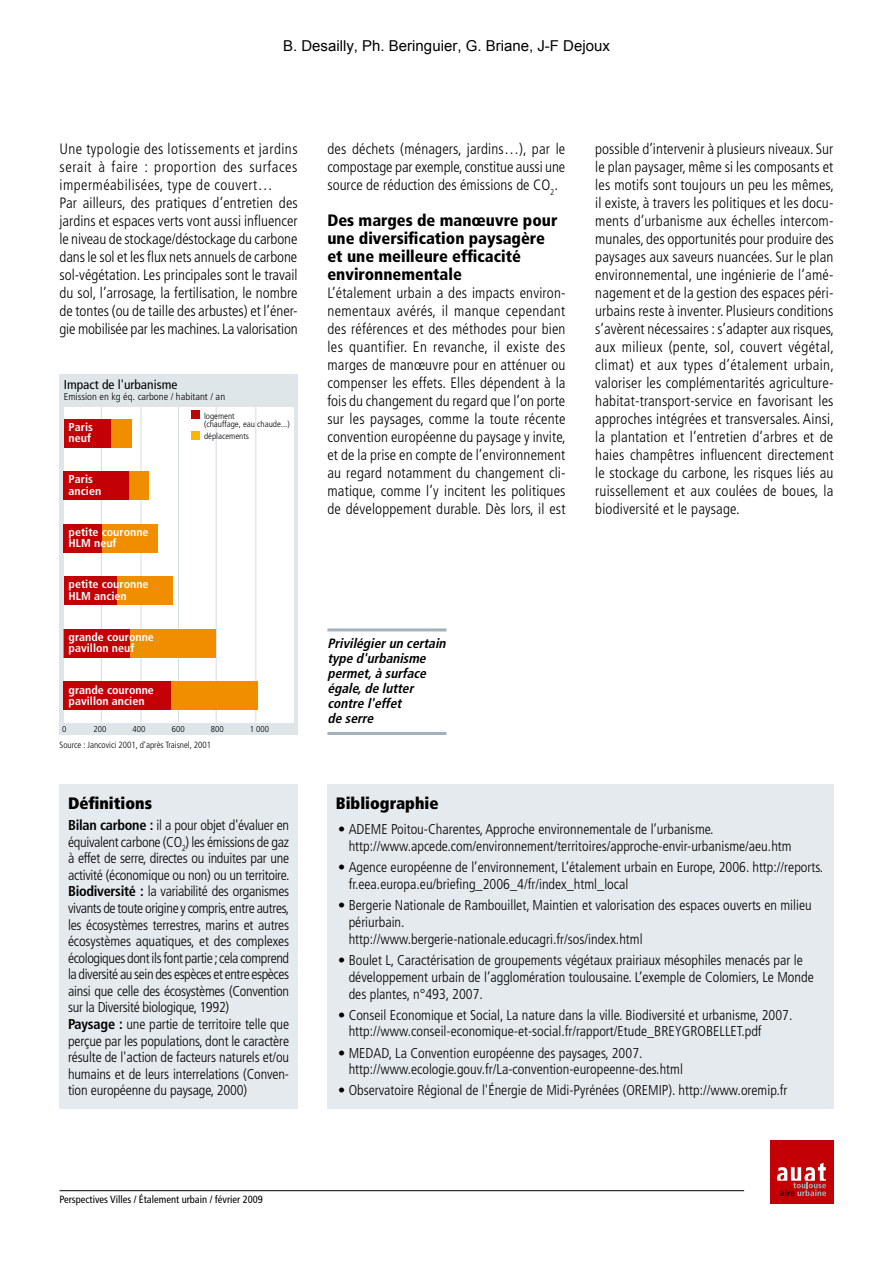
<style>
.page{position:relative;width:893px;height:1263px;background:#fff}
.page>*{position:absolute;margin:0;border:0;box-sizing:border-box;transform-origin:0 0}
.t1{font:900 condensed 16.5px/18px "Frutiger LT Std";color:#000}
.t2{font:900 condensed 16.5px "Frutiger LT Std";color:#000}
.t3{font:300 condensed 15px/18px "Frutiger LT Std";color:#000;text-align:justify}
.t4{font:15px "Arial";color:#000}
.t5{font:300 condensed 14.25px/16.8px "Frutiger LT Std";color:#000}
.t6{font:300 condensed 14.25px/16.6px "Frutiger LT Std";letter-spacing:-.02em;color:#000}
.t7{font:italic 700 condensed 13.5px/15px "Frutiger LT Std";color:#000}
.t8{font:condensed 12.9px "Frutiger LT Std";color:#000;scale:1.05 1}
.t9{font:700 condensed 11.4px/11.4px "Frutiger LT Std";color:#fff;scale:1.05 1}
.t10{font:condensed 10.5px "Frutiger LT Std";color:#000}
.t11{font:300 condensed 10.05px "Frutiger LT Std";color:#000;scale:1.05 1}
.t12{font:300 condensed 9px "Frutiger LT Std";color:#000}
.t13{font:300 condensed 8.55px/8.6px "Frutiger LT Std";color:#000;scale:1.05 1}
.s1{font-weight:700}
</style>
<div class="page">
<hr style="left:60px;top:1190px;width:684px;height:1px;background:#000">
<div style="left:770px;top:1140px;width:63px;height:63px;background:#c20006"></div>
<svg style="left:777px;top:1163px;width:49px;height:33px"></svg>
<div style="left:60px;top:374px;width:238px;height:360px;background:#dfe6ea"></div>
<div style="left:64px;top:407px;width:229px;height:315px;background:#fff"></div>
<hr style="left:101px;top:407px;width:1px;height:315px;background:#d2dce1">
<hr style="left:141px;top:407px;width:1px;height:315px;background:#d2dce1">
<hr style="left:178px;top:407px;width:1px;height:315px;background:#d2dce1">
<hr style="left:216px;top:407px;width:1px;height:315px;background:#d2dce1">
<hr style="left:255px;top:407px;width:1px;height:315px;background:#d2dce1">
<div style="left:64px;top:419px;width:67px;height:28px;background:#f18e00"></div>
<div style="left:64px;top:471px;width:85px;height:29px;background:#f18e00"></div>
<div style="left:64px;top:524px;width:93px;height:28px;background:#f18e00"></div>
<div style="left:64px;top:577px;width:108px;height:28px;background:#f18e00"></div>
<div style="left:64px;top:629px;width:152px;height:28px;background:#f18e00"></div>
<div style="left:64px;top:682px;width:194px;height:28px;background:#f18e00"></div>
<div style="left:64px;top:419px;width:46px;height:28px;background:#c20006"></div>
<div style="left:64px;top:471px;width:65px;height:29px;background:#c20006"></div>
<div style="left:64px;top:524px;width:38px;height:28px;background:#c20006"></div>
<div style="left:64px;top:577px;width:52px;height:28px;background:#c20006"></div>
<div style="left:64px;top:629px;width:65px;height:28px;background:#c20006"></div>
<div style="left:64px;top:682px;width:107px;height:28px;background:#c20006"></div>
<div style="left:191px;top:431px;width:9px;height:8px;background:#f9b700"></div>
<div style="left:191px;top:411px;width:9px;height:8px;background:#c20006"></div>
<hr style="left:327px;top:628px;width:119px;height:3px;background:#a2b2bd">
<hr style="left:327px;top:732px;width:119px;height:3px;background:#a2b2bd">
<div style="left:327px;top:784px;width:506px;height:324px;background:#e4eaee"></div>
<div style="left:60px;top:784px;width:238px;height:324px;background:#e4eaee"></div>
<p class="t4" style="left:283px;top:36px;width:328px">B. Desailly, Ph. Beringuier, G. Briane, J-F Dejoux</p>
<p class="t3" style="left:60px;top:140px;width:240px;text-align:left">Une typologie des lotissements et jardins serait à faire : proportion des surfaces imperméabilisées, type de couvert…<br>Par ailleurs, des pratiques d’entretien des jardins et espaces verts vont aussi influencer le niveau de stockage/déstockage du carbone dans le sol et les flux nets annuels de carbone sol-végétation. Les principales sont le travail du sol, l’arrosage, la fertilisation, le nombre de tontes (ou de taille des arbustes) et l’éner&shy;gie mobilisée par les machines. La valorisation</p>
<p class="t8" style="left:64px;top:377px;width:110px">Impact de l'urbanisme</p>
<p class="t11" style="left:64px;top:391px;width:155px">Emission en kg éq. carbone / habitant / an</p>
<p class="t9" style="left:69px;top:421px;width:25px">Paris neuf</p>
<p class="t9" style="left:69px;top:474px;width:33px">Paris ancien</p>
<p class="t9" style="left:69px;top:526px;width:78px">petite couronne<br>HLM neuf</p>
<p class="t9" style="left:69px;top:579px;width:78px">petite couronne<br>HLM ancien</p>
<p class="t9" style="left:69px;top:631px;width:83px">grande couronne pavillon neuf</p>
<p class="t9" style="left:69px;top:684px;width:83px">grande couronne pavillon ancien</p>
<p class="t13" style="left:204px;top:412px;width:83px">logement<br>(chauffage, eau chaude...)</p>
<p class="t13" style="left:204px;top:432px;width:44px">déplacements</p>
<p class="t13" style="left:62px;top:725px;width:6px">0</p>
<p class="t13" style="left:94px;top:725px;width:14px">200</p>
<p class="t13" style="left:133px;top:725px;width:14px">400</p>
<p class="t13" style="left:172px;top:725px;width:14px">600</p>
<p class="t13" style="left:211px;top:725px;width:14px">800</p>
<p class="t13" style="left:250px;top:725px;width:20px">1 000</p>
<p class="t12" style="left:60px;top:740px;width:153px">Source : Jancovici 2001, d'après Traisnel, 2001</p>
<p class="t2" style="left:68px;top:793px;width:86px">Définitions</p>
<p class="t6" style="left:68px;top:817px;width:223px"><span class="s1">Bilan carbone :</span> il a pour objet d'évaluer en équivalent carbone (CO<sub>2</sub>) les émissions de gaz à effet de serre, directes ou induites par une activité (économique ou non) ou un territoire.<br><span class="s1">Biodiversité :</span> la variabilité des organismes vivants de toute origine y compris, entre autres, les écosystèmes terrestres, marins et autres écosystèmes aquatiques, et des complexes écologiques dont ils font partie ; cela comprend la diversité au sein des espèces et entre espèces ainsi que celle des écosystèmes (Convention sur la Diversité biologique, 1992)<br><span class="s1">Paysage :</span> une partie de territoire telle que perçue par les populations, dont le caractère résulte de l'action de facteurs naturels et/ou humains et de leurs interrelations (Conven&shy;tion européenne du paysage, 2000)</p>
<p class="t3" style="left:327px;top:140px;width:239px">des déchets (ménagers, jardins…), par le compostage par exemple, constitue aussi une source de réduction des émissions de CO<sub>2</sub>.</p>
<p class="t1" style="left:327px;top:211px;width:232px">Des marges de manœuvre pour une diversification paysagère et une meilleure efficacité environnementale</p>
<p class="t3" style="left:327px;top:284px;width:240px">L’étalement urbain a des impacts environ&shy;nementaux avérés, il manque cependant des références et des méthodes pour bien les quantifier. En revanche, il existe des marges de manœuvre pour en atténuer ou compenser les effets. Elles dépendent à la fois du changement du regard que l’on porte sur les paysages, comme la toute récente convention européenne du paysage y invite, et de la prise en compte de l’environnement au regard notamment du changement cli&shy;matique, comme l’y incitent les politiques de développement durable. Dès lors, il est</p>
<p class="t3" style="left:595px;top:140px;width:240px">possible d’intervenir à plusieurs niveaux. Sur le plan paysager, même si les composants et les motifs sont toujours un peu les mêmes, il existe, à travers les politiques et les docu&shy;ments d’urbanisme aux échelles intercom&shy;munales, des opportunités pour produire des paysages aux saveurs nuancées. Sur le plan environnemental, une ingénierie de l’amé&shy;nagement et de la gestion des espaces péri&shy;urbains reste à inventer. Plusieurs conditions s’avèrent nécessaires : s’adapter aux risques, aux milieux (pente, sol, couvert végétal, climat) et aux types d’étalement urbain, valoriser les complémentarités agriculture&shy;habitat-transport-service en favorisant les approches intégrées et transversales. Ainsi, la plantation et l’entretien d’arbres et de haies champêtres influencent directement le stockage du carbone, les risques liés au ruissellement et aux coulées de boues, la biodiversité et le paysage.</p>
<p class="t7" style="left:327px;top:636px;width:123px">Privilégierun certain type d'urbanisme permet,à surface égale,de lutter contre l'effet<br>de serre</p>
<p class="t2" style="left:336px;top:793px;width:104px">Bibliographie</p>
<p class="t5" style="left:349px;top:821px;width:444px;text-indent:-11px">• ADEME Poitou-Charentes, Approche environnementale de l’urbanisme. http://www.apcede.com/environnement/territoires/approche-envir-urbanisme/aeu.htm</p>
<p class="t5" style="left:349px;top:859px;width:476px;text-indent:-11px">• Agence européenne de l’environnement, L’étalement urbain en Europe, 2006. http://reports. fr.eea.europa.eu/briefing_2006_4/fr/index_html_local</p>
<p class="t5" style="left:349px;top:897px;width:464px;text-indent:-11px">• Bergerie Nationale de Rambouillet, Maintien et valorisation des espaces ouverts en milieu périurbain.<br>http://www.bergerie-nationale.educagri.fr/sos/index.html</p>
<p class="t5" style="left:349px;top:952px;width:467px;text-indent:-11px">• Boulet L, Caractérisation de groupements végétaux prairiaux mésophiles menacés par le développement urbain de l’agglomération toulousaine. L’exemple de Colomiers, Le Monde des plantes, n°493, 2007.</p>
<p class="t5" style="left:349px;top:1006px;width:445px;text-indent:-11px">• Conseil Economique et Social, La nature dans la ville. Biodiversité et urbanisme, 2007. http://www.conseil-economique-et-social.fr/rapport/Etude_BREYGROBELLET.pdf</p>
<p class="t5" style="left:349px;top:1044px;width:336px;text-indent:-11px">• MEDAD, La Convention européenne des paysages, 2007. http://www.ecologie.gouv.fr/La-convention-europeenne-des.html</p>
<p class="t5" style="left:338px;top:1082px;width:451px">• Observatoire Régional de l'énergie de Midi-Pyrénées (OREMIP). http://www.oremip.fr</p>
<p class="t10" style="left:60px;top:1194px;width:205px">Perspectives Villes / Étalement urbain / février 2009</p>
</div>
